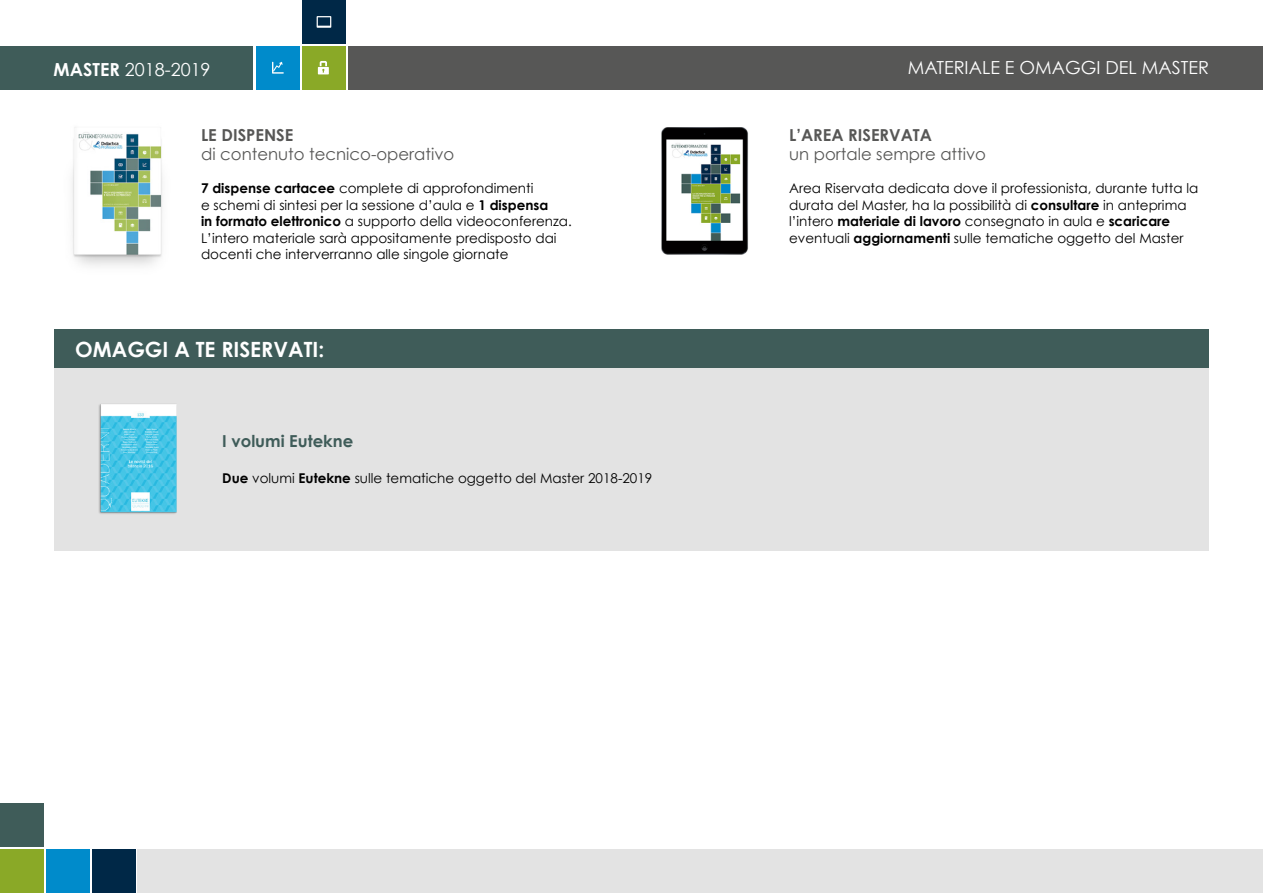
<style>
.page{position:relative;width:1263px;height:893px;background:#fff}
.page>*{position:absolute;margin:0;border:0;box-sizing:border-box;transform-origin:0 0}
.t1{font:700 21px "Century Gothic";color:#fff}
.t2{font:18px "Century Gothic";color:#fff}
.t3{font:16.5px "Century Gothic";color:#575756}
.t4{font:700 16.5px "Century Gothic";color:#575756}
.t5{font:700 16.5px "Century Gothic";color:#3f5c59}
.t6{font:13.5px/16.5px "Century Gothic";color:#000}
.s1{font-weight:700}
</style>
<div class="page">
<div style="left:348px;top:46px;width:915px;height:44px;background:#575756"></div>
<div style="left:0;top:46px;width:253px;height:44px;background:#3f5c59"></div>
<div style="left:302px;top:46px;width:44px;height:44px;background:#8aa927"></div>
<div style="left:302px;top:0;width:44px;height:44px;background:#002847"></div>
<div style="left:256px;top:46px;width:44px;height:44px;background:#008bcb"></div>
<svg style="left:318px;top:61px;width:11px;height:13px"></svg>
<svg style="left:317px;top:16px;width:14px;height:12px"></svg>
<svg style="left:272px;top:62px;width:12px;height:12px"></svg>
<div style="left:0;top:803px;width:44px;height:44px;background:#3f5c59"></div>
<div style="left:0;top:849px;width:44px;height:44px;background:#8aa927"></div>
<div style="left:92px;top:849px;width:44px;height:44px;background:#002847"></div>
<div style="left:138px;top:849px;width:1125px;height:44px;background:#e3e3e3"></div>
<div style="left:46px;top:849px;width:44px;height:44px;background:#008bcb"></div>
<img style="left:72px;top:127px;width:91px;height:139px">
<img style="left:661px;top:127px;width:88px;height:128px">
<div style="left:54px;top:330px;width:1155px;height:38px;background:#3f5c59"></div>
<div style="left:54px;top:368px;width:1155px;height:182px;background:#e3e3e3"></div>
<img style="left:99px;top:404px;width:78px;height:110px">
<h2 class="t2" style="left:54px;top:59px;width:158px"><span class="s1">MASTER</span> 2018-2019</h2>
<p class="t4" style="left:201px;top:124px;width:94px">LE DISPENSE</p>
<p class="t3" style="left:201px;top:144px;width:255px">di contenuto tecnico-operativo</p>
<p class="t6" style="left:201px;top:180px;width:372px"><span class="s1">7 dispense cartacee</span> complete di approfondimenti<br>e schemi di sintesi per la sessione d’aula e <span class="s1">1 dispensa<br>in formato elettronico</span> a supporto della videoconferenza.<br>L’intero materiale sarà appositamente predisposto dai docenti che interverranno alle singole giornate</p>
<h1 class="t1" style="left:75px;top:336px;width:250px">OMAGGI A TE RISERVATI:</h1>
<p class="t5" style="left:222px;top:431px;width:133px">I volumi Eutekne</p>
<p class="t6" style="left:222px;top:470px;width:432px"><span class="s1">Due</span> volumi <span class="s1">Eutekne</span> sulle tematiche oggetto del Master 2018-2019</p>
<h2 class="t2" style="left:908px;top:57px;width:302px">MATERIALE E OMAGGI DEL MASTER</h2>
<p class="t4" style="left:789px;top:124px;width:144px">L’AREA RISERVATA</p>
<p class="t3" style="left:789px;top:144px;width:198px">un portale sempre attivo</p>
<p class="t6" style="left:789px;top:180px;width:411px">Area Riservata dedicata dove il professionista, durante tutta la durata del Master, ha la possibilità di <span class="s1">consultare</span> in anteprima l’intero <span class="s1">materiale di lavoro</span> consegnato in aula e <span class="s1">scaricare </span>eventuali <span class="s1">aggiornamenti</span> sulle tematiche oggetto del Master</p>
</div>
